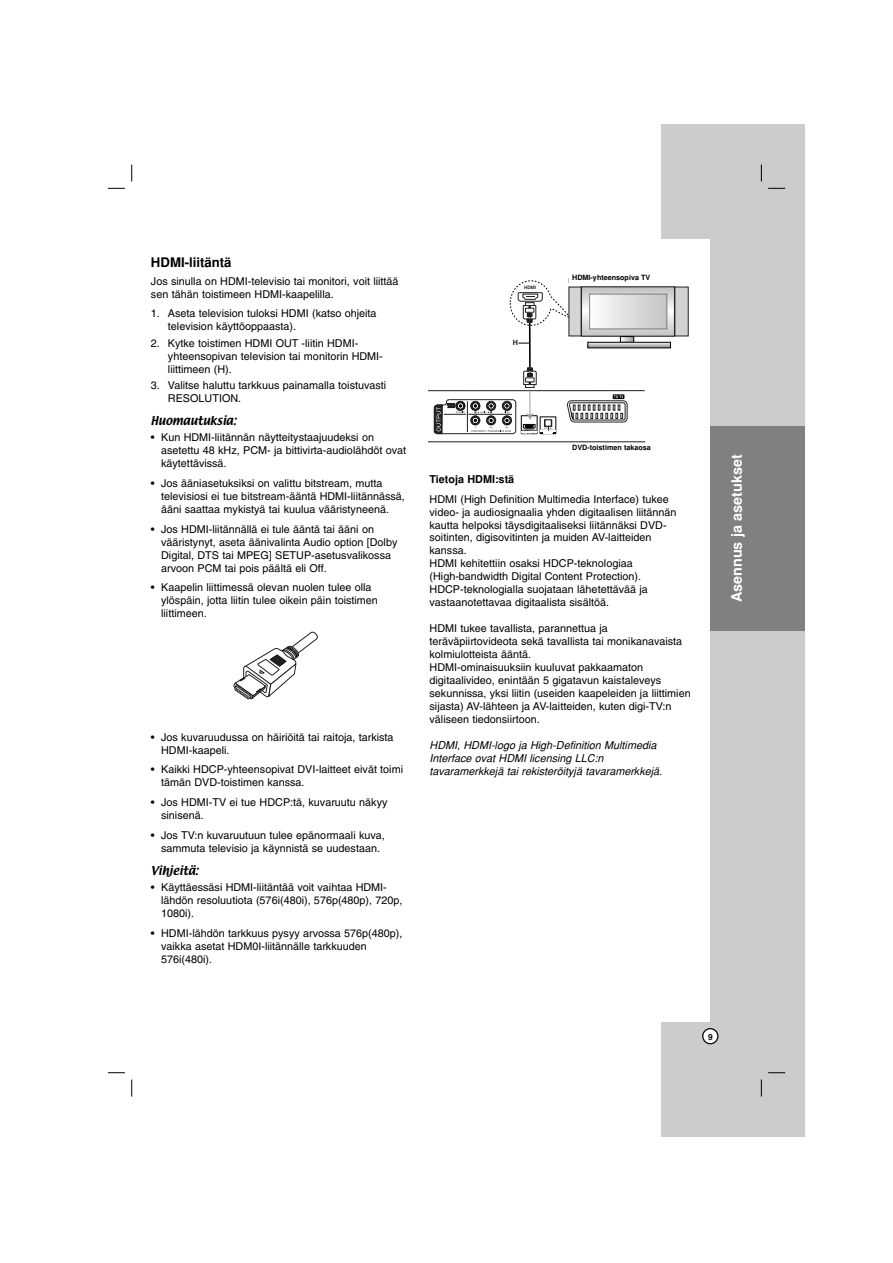
<style>
.page{position:relative;width:893px;height:1263px;background:#fff}
.page>*{position:absolute;margin:0;border:0;box-sizing:border-box;transform-origin:0 0}
.t1{font:700 14.4px "Helvetica";color:#fff}
.t2{font:700 13.2px "Helvetica";color:#000}
.t3{font:10.8px/12.9px "Helvetica";color:#000}
.t4{font:italic 10.8px/12.9px "Helvetica";color:#000}
.t5{font:10.8px "Textile";color:#000}
.t6{font:700 10.8px "Helvetica";color:#000}
.t7{font:700 8.4px "Helvetica";color:#000}
.t8{font:700 7.2px "Helvetica";color:#000}
.t9{font:700 7.2px "Helvetica";color:#231f20}
.t10{font:700 6.9px "Helvetica";color:#231f20}
.t11{font:700 4.65px "Helvetica";color:#231f20}
</style>
<div class="page">
<div style="left:660px;top:124px;width:144px;height:1013px;background:#ccc"></div>
<div style="left:600px;top:239px;width:110px;height:783px;background:#fff"></div>
<svg style="left:702px;top:1028px;width:16px;height:16px"></svg>
<svg style="left:131px;top:165px;width:1px;height:17px"></svg>
<svg style="left:761px;top:165px;width:1px;height:17px"></svg>
<svg style="left:131px;top:1080px;width:1px;height:17px"></svg>
<svg style="left:761px;top:1080px;width:1px;height:17px"></svg>
<svg style="left:108px;top:188px;width:17px;height:1px"></svg>
<svg style="left:768px;top:188px;width:17px;height:1px"></svg>
<svg style="left:108px;top:1072px;width:17px;height:1px"></svg>
<svg style="left:768px;top:1072px;width:17px;height:1px"></svg>
<div style="left:710px;top:426px;width:94px;height:205px;background:#808080"></div>
<hr style="left:428px;top:390px;width:216px;height:1px;background:#231f20">
<hr style="left:428px;top:441px;width:217px;height:1px;background:#231f20">
<svg style="left:583px;top:288px;width:89px;height:47px"></svg>
<div style="left:581px;top:286px;width:93px;height:51px;border:1px solid #231f20"></div>
<div style="left:674px;top:287px;width:14px;height:49px;background:#d1d2d4;border:1px solid #231f20"></div>
<div style="left:568px;top:287px;width:13px;height:49px;background:#d4d5d7"></div>
<svg style="left:622px;top:338px;width:10px;height:3px"></svg>
<div style="left:620px;top:336px;width:14px;height:7px;border:1px solid #000"></div>
<div style="left:589px;top:294px;width:78px;height:35px;background:linear-gradient(to right,#fefeff,#c3c5c7)"></div>
<div style="left:589px;top:294px;width:78px;height:35px;border:1px solid #7d7d7d"></div>
<div style="left:588px;top:342px;width:82px;height:6px;background:#c0c1c4"></div>
<div style="left:587px;top:342px;width:83px;height:6px;border:1px solid #000"></div>
<hr style="left:529px;top:321px;width:1px;height:51px;background:#000">
<svg style="left:509px;top:280px;width:60px;height:46px"></svg>
<svg style="left:433px;top:367px;width:123px;height:67px"></svg>
<svg style="left:612px;top:394px;width:12px;height:5px"></svg>
<svg style="left:567px;top:395px;width:60px;height:27px"></svg>
<svg style="left:233px;top:631px;width:85px;height:69px"></svg>
<div style="left:568px;top:273px;width:115px;height:12px;background:#fff"></div>
<p class="t2" style="left:151px;top:258px;width:82px">HDMI-liitäntä</p>
<p class="t3" style="left:151px;top:275px;width:249px">Jos sinulla on HDMI-televisio tai monitori, voit liittää sen tähän toistimeen HDMI-kaapelilla.</p>
<p class="t3" style="left:168px;top:308px;width:210px;text-indent:-17px">1. Aseta television tuloksi HDMI (katso ohjeita television käyttöoppaasta).</p>
<p class="t3" style="left:168px;top:338px;width:216px;text-indent:-17px">2. Kytke toistimen HDMI OUT -liitin HDMI&shy;yhteensopivan television tai monitorin HDMI&shy;liittimeen (H).</p>
<p class="t3" style="left:168px;top:380px;width:220px;text-indent:-17px">3. Valitse haluttu tarkkuus painamalla toistuvasti<br>RESOLUTION.</p>
<p class="t5" style="left:151px;top:416px;width:87px">Huomautuksia:</p>
<p class="t3" style="left:161px;top:432px;width:246px;text-indent:-10px">• Kun HDMI-liitännän näytteitystaajuudeksi on asetettu 48 kHz, PCM- ja bittivirta-audiolähdöt ovat käytettävissä.</p>
<p class="t3" style="left:161px;top:478px;width:245px;text-indent:-10px">• Jos ääniasetuksiksi on valittu bitstream, mutta televisiosi ei tue bitstream-ääntä HDMI-liitännässä, ääni saattaa mykistyä tai kuulua vääristyneenä.</p>
<p class="t3" style="left:161px;top:523px;width:238px;text-indent:-10px">• Jos HDMI-liitännällä ei tule ääntä tai ääni on vääristynyt, aseta äänivalinta Audio option [Dolby Digital, DTS tai MPEG] SETUP-asetusvalikossa arvoon PCM tai pois päältä eli Off.</p>
<p class="t3" style="left:161px;top:582px;width:218px;text-indent:-10px">• Kaapelin liittimessä olevan nuolen tulee olla ylöspäin, jotta liitin tulee oikein päin toistimen liittimeen.</p>
<p class="t3" style="left:161px;top:731px;width:234px;text-indent:-10px">• Jos kuvaruudussa on häiriöitä tai raitoja, tarkista<br>HDMI-kaapeli.</p>
<p class="t3" style="left:161px;top:764px;width:243px;text-indent:-10px">• Kaikki HDCP-yhteensopivat DVI-laitteet eivät toimi tämän DVD-toistimen kanssa.</p>
<p class="t3" style="left:161px;top:797px;width:228px;text-indent:-10px">• Jos HDMI-TV ei tue HDCP:tä, kuvaruutu näkyy sinisenä.</p>
<p class="t3" style="left:151px;top:830px;width:235px;text-align:center">• Jos TV:n kuvaruutuun tulee epänormaali kuva, sammuta televisio ja käynnistä se uudestaan.</p>
<p class="t5" style="left:151px;top:865px;width:49px">Vihjeitä:</p>
<p class="t3" style="left:161px;top:882px;width:243px;text-indent:-10px">• Käyttäessäsi HDMI-liitäntää voit vaihtaa HDMI&shy;lähdön resoluutiota (576i(480i), 576p(480p), 720p,<br>1080i).</p>
<p class="t3" style="left:161px;top:928px;width:243px;text-indent:-10px">• HDMI-lähdön tarkkuus pysyy arvossa 576p(480p), vaikka asetat HDM0I-liitännälle tarkkuuden<br>576i(480i).</p>
<p class="t11" style="left:524px;top:285px;width:14px">HDMI</p>
<p class="t9" style="left:513px;top:340px;width:7px">H</p>
<p class="t8" style="left:572px;top:275px;width:80px">HDMI-yhteensopiva TV</p>
<p class="t10" style="left:568px;top:278px;width:67px">HDMI compatible TV</p>
<p class="t8" style="left:572px;top:445px;width:80px">DVD-toistimen takaosa</p>
<p class="t6" style="left:429px;top:475px;width:86px">Tietoja HDMI:stä</p>
<p class="t3" style="left:429px;top:493px;width:248px">HDMI (High Definition Multimedia Interface) tukee video- ja audiosignaalia yhden digitaalisen liitännän kautta helpoksi täysdigitaaliseksi liitännäksi DVD&shy;soitinten, digisovitinten ja muiden AV-laitteiden kanssa.<br>HDMI kehitettiin osaksi HDCP-teknologiaa (High-bandwidth Digital Content Protection).<br>HDCP-teknologialla suojataan lähetettävää ja vastaanotettavaa digitaalista sisältöä.</p>
<p class="t3" style="left:429px;top:623px;width:263px">HDMI tukee tavallista, parannettua ja teräväpiirtovideota sekä tavallista tai monikanavaista kolmiulotteista ääntä.<br>HDMI-ominaisuuksiin kuuluvat pakkaamaton digitaalivideo, enintään 5 gigatavun kaistaleveys sekunnissa, yksi liitin (useiden kaapeleiden ja liittimien sijasta) AV-lähteen ja AV-laitteiden, kuten digi-TV:n väliseen tiedonsiirtoon.</p>
<p class="t4" style="left:429px;top:740px;width:234px">HDMI, HDMI-logo ja High-Definition Multimedia<br>Interface ovat HDMI licensing LLC:n tavaramerkkejä tai rekisteröityjä tavaramerkkejä.</p>
<h1 class="t1" style="left:731px;top:602px;width:150px;rotate:-90deg">Asennus ja asetukset</h1>
<p class="t7" style="left:708px;top:1034px;width:6px">9</p>
</div>
